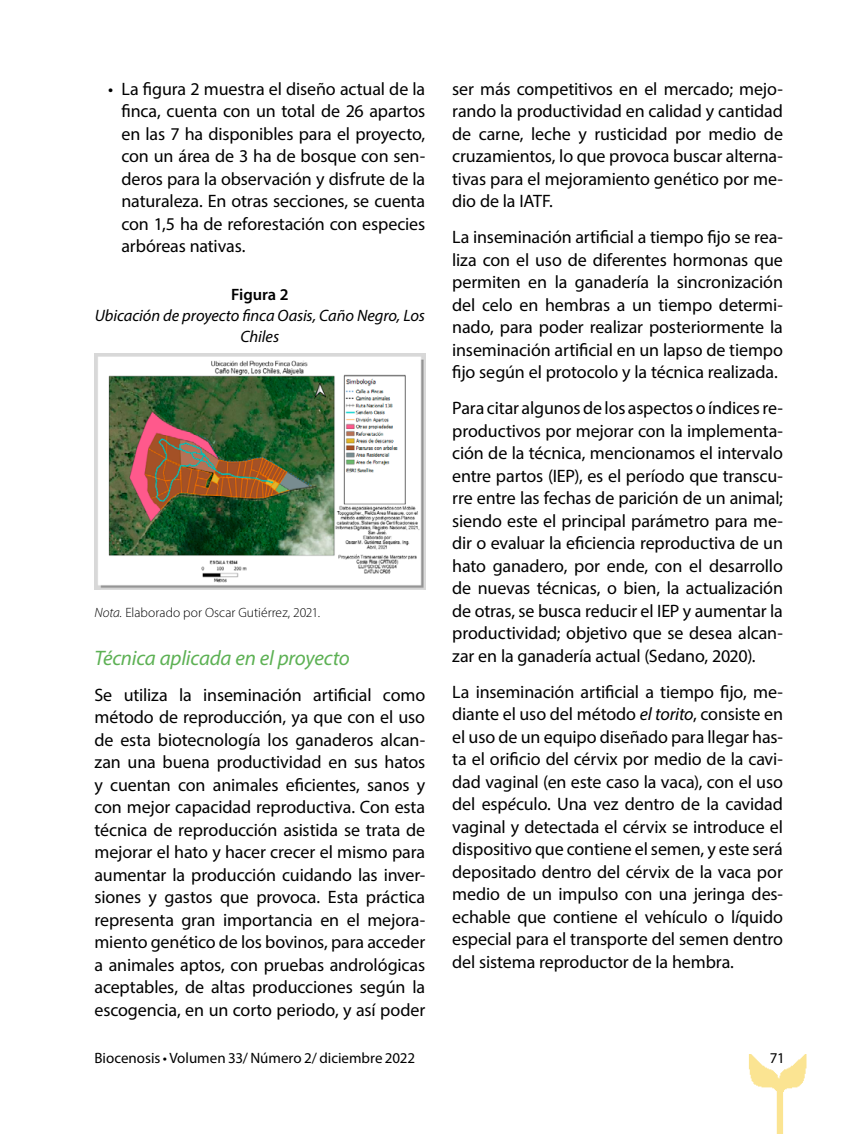
<style>
.page{position:relative;width:864px;height:1134px;background:#fff}
.page>*{position:absolute;margin:0;border:0;box-sizing:border-box;transform-origin:0 0}
.t1{font:italic 21px "Myriad Pro";letter-spacing:-.01em;color:#5db154}
.t2{font:18px/22.5px "Myriad Pro";letter-spacing:-.005em;color:#000;text-align:justify}
.t3{font:italic 16.5px/21px "Myriad Pro";letter-spacing:-.005em;color:#000;text-align:center}
.t4{font:600 16.5px "Myriad Pro";letter-spacing:-.005em;color:#000}
.t5{font:15px "Myriad Pro";color:#000}
.t6{font:300 13.5px "Myriad Pro";letter-spacing:.005em;color:#000}
.s1{font-style:italic}
</style>
<div class="page">
<img style="left:748px;top:1054px;width:59px;height:80px">
<img style="left:94px;top:354px;width:331px;height:236px">
<p class="t2" style="left:122px;top:77px;width:305px;text-indent:-14px">• La figura 2 muestra el diseño actual de la finca, cuenta con un total de 26 apartos en las 7 ha disponibles para el proyecto, con un área de 3 ha de bosque con sen&shy;deros para la observación y disfrute de la naturaleza. En otras secciones, se cuenta con 1,5 ha de reforestación con especies arbóreas nativas.</p>
<p class="t4" style="left:231px;top:284px;width:59px">Figura 2</p>
<p class="t3" style="left:95px;top:305px;width:332px">Ubicación de proyecto finca Oasis, Caño Negro, Los<br>Chiles</p>
<p class="t6" style="left:94px;top:604px;width:227px"><span class="s1">Nota.</span> Elaborado por Oscar Gutiérrez, 2021.</p>
<p class="t1" style="left:94px;top:644px;width:257px">Técnica aplicada en el proyecto</p>
<p class="t2" style="left:94px;top:683px;width:332px">Se utiliza la inseminación artificial como método de reproducción, ya que con el uso de esta biotecnología los ganaderos alcan&shy;zan una buena productividad en sus hatos y cuentan con animales eficientes, sanos y con mejor capacidad reproductiva. Con esta técnica de reproducción asistida se trata de mejorar el hato y hacer crecer el mismo para aumentar la producción cuidando las inver&shy;siones y gastos que provoca. Esta práctica representa gran importancia en el mejora&shy;miento genético de los bovinos, para acceder a animales aptos, con pruebas andrológicas aceptables, de altas producciones según la escogencia, en un corto periodo, y así poder</p>
<p class="t2" style="left:452px;top:77px;width:332px">ser más competitivos en el mercado; mejo&shy;rando la productividad en calidad y cantidad de carne, leche y rusticidad por medio de cruzamientos, lo que provoca buscar alterna&shy;tivas para el mejoramiento genético por me&shy;dio de la IATF.</p>
<p class="t2" style="left:452px;top:225px;width:332px">La inseminación artificial a tiempo fijo se rea&shy;liza con el uso de diferentes hormonas que permiten en la ganadería la sincronización del celo en hembras a un tiempo determi&shy;nado, para poder realizar posteriormente la inseminación artificial en un lapso de tiempo fijo según el protocolo y la técnica realizada.</p>
<p class="t2" style="left:452px;top:396px;width:332px">Para citar algunos de los aspectos o índices re&shy;productivos por mejorar con la implementa&shy;ción de la técnica, mencionamos el intervalo entre partos (IEP), es el período que transcu&shy;rre entre las fechas de parición de un animal; siendo este el principal parámetro para me&shy;dir o evaluar la eficiencia reproductiva de un hato ganadero, por ende, con el desarrollo de nuevas técnicas, o bien, la actualización de otras, se busca reducir el IEP y aumentar la productividad; objetivo que se desea alcan&shy;zar en la ganadería actual (Sedano, 2020).</p>
<p class="t2" style="left:452px;top:680px;width:332px">La inseminación artificial a tiempo fijo, me&shy;diante el uso del método <span class="s1">el torito</span>, consiste en el uso de un equipo diseñado para llegar has&shy;ta el orificio del cérvix por medio de la cavi&shy;dad vaginal (en este caso la vaca), con el uso del esp<span class="s1">é</span>culo. Una vez dentro de la cavidad vaginal y detectada el cérvix se introduce el dispositivo que contiene el semen, y este será depositado dentro del cérvix de la vaca por medio de un impulso con una jeringa des&shy;echable que contiene el vehículo o l<span class="s1">í</span>quido especial para el transporte del semen dentro del sistema reproductor de la hembra.</p>
<p class="t5" style="left:94px;top:1049px;width:322px">Biocenosis • Volumen 33/ Número 2/ diciembre 2022</p>
<p class="t5" style="left:770px;top:1049px;width:16px">71</p>
</div>
